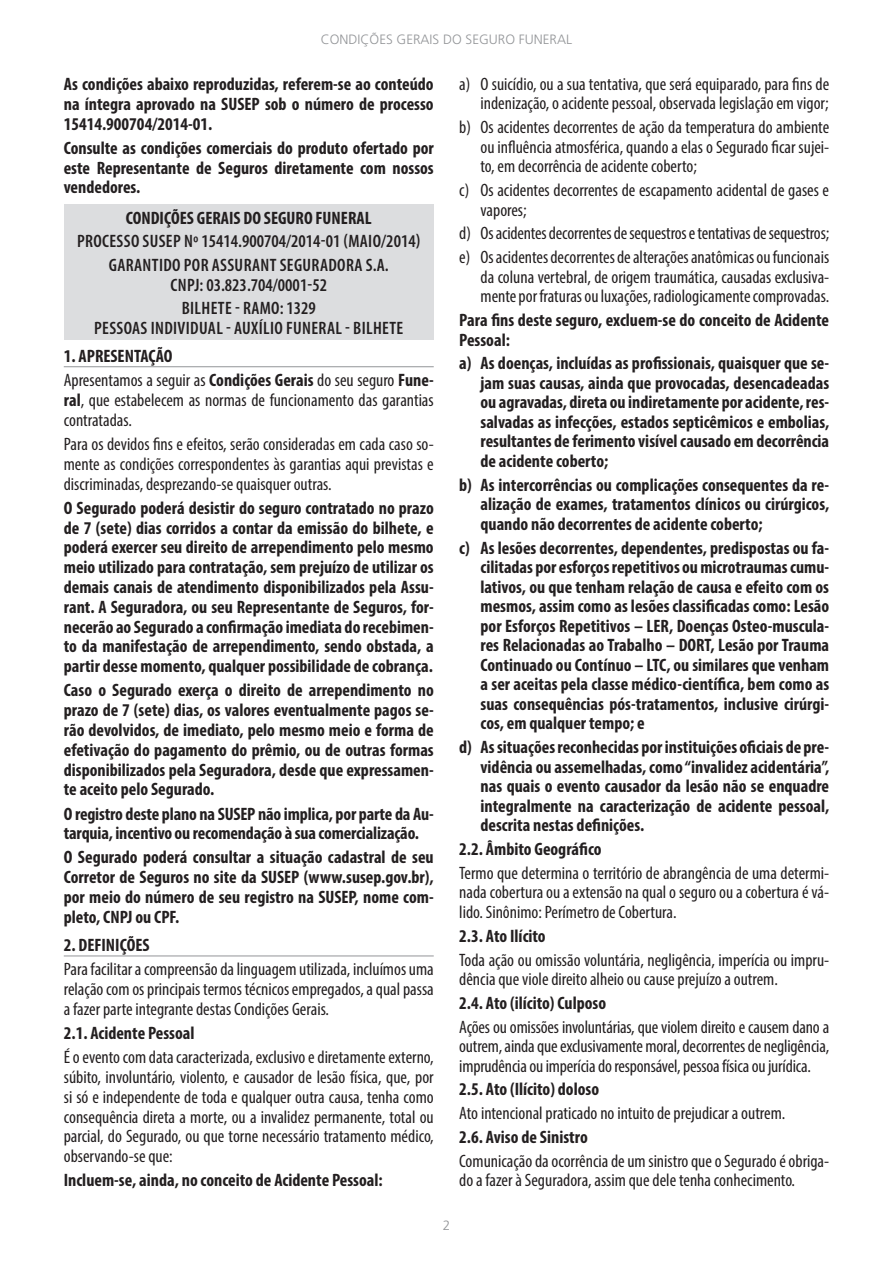
<style>
.page{position:relative;width:893px;height:1263px;background:#fff}
.page>*{position:absolute;margin:0;border:0;box-sizing:border-box;transform-origin:0 0}
.t1{font:700 condensed 18px/19.8px "Myriad Pro";color:#231f20;text-align:justify}
.t2{font:condensed 18px/19.5px "Myriad Pro";color:#231f20}
.t3{font:600 condensed 18px/23.7px "Myriad Pro";letter-spacing:.02em;color:#231f20}
.t4{font:600 condensed 18px/19.5px "Myriad Pro";color:#231f20}
.t5{font:300 13.5px "Frutiger";color:#939598}
.s1{font-weight:400}
.s2{font-weight:700}
</style>
<div class="page">
<hr style="left:64px;top:366px;width:370px;height:1px;background:#939598">
<hr style="left:64px;top:955px;width:370px;height:1px;background:#939598">
<div style="left:64px;top:204px;width:370px;height:136px;background:#dcdddf"></div>
<p class="t5" style="left:321px;top:31px;width:253px">CONDIÇÕES GERAIS DO SEGURO FUNERAL</p>
<p class="t1" style="left:64px;top:74px;width:371px">As condições abaixo reproduzidas, referem-se ao conteúdo na íntegra aprovado na SUSEP sob o número de processo 15414.900704/2014-01.</p>
<p class="t1" style="left:64px;top:137px;width:371px">Consulte as condições comerciais do produto ofertado por este Representante de Seguros diretamente com nossos vendedores.</p>
<p class="t1" style="left:126px;top:207px;width:247px">CONDIÇÕES GERAIS DO SEGURO FUNERAL</p>
<p class="t3" style="left:109px;top:230px;width:313px;text-indent:-32px">PROCESSO SUSEP Nº 15414.900704/2014-01 (MAIO/2014)<br>GARANTIDO POR ASSUR</p>
<p class="t4" style="left:170px;top:256px;width:220px;text-indent:150px">ADORA S.A.<br>CNPJ: 03.823.704/0001-52</p>
<p class="t3" style="left:182px;top:297px;width:136px">BILHETE - RAMO: 1329</p>
<p class="t3" style="left:252px;top:254px;width:44px">ANT SEGUR</p>
<p class="t3" style="left:94px;top:316px;width:17px">PESSO</p>
<p class="t3" style="left:132px;top:316px;width:271px">AS INDIVIDUAL - AUXÍLIO FUNERAL - BILHETE</p>
<p class="t1" style="left:64px;top:344px;width:371px;line-height:24.2px">1. APRESENTAÇÃO<br><span class="s1">Apresentamos a seguir as</span> Condições Gerais <span class="s1">do seu seguro</span> Fune-</p>
<p class="t2" style="left:64px;top:390px;width:371px"><span class="s2">ral</span>, que estabelecem as normas de funcionamento das garantias contratadas.</p>
<p class="t2" style="left:64px;top:434px;width:371px;text-align:justify">Para os devidos fins e efeitos, serão consideradas em cada caso so&shy;mente as condições correspondentes às garantias aqui previstas e discriminadas, desprezando-se quaisquer outras.</p>
<p class="t1" style="left:64px;top:497px;width:371px">O Segurado poderá desistir do seguro contratado no prazo de 7 (sete) dias corridos a contar da emissão do bilhete, e poderá exercer seu direito de arrependimento pelo mesmo meio utilizado para contratação, sem prejuízo de utilizar os demais canais de atendimento disponibilizados pela Assu&shy;rant. A Seguradora, ou seu Representante de Seguros, for&shy;necerão ao Segurado a confirmação imediata do recebimen&shy;to da manifestação de arrependimento, sendo obstada, a partir desse momento, qualquer possibilidade de cobrança.</p>
<p class="t1" style="left:64px;top:680px;width:371px">Caso o Segurado exerça o direito de arrependimento no prazo de 7 (sete) dias, os valores eventualmente pagos se&shy;rão devolvidos, de imediato, pelo mesmo meio e forma de efetivação do pagamento do prêmio, ou de outras formas disponibilizados pela Seguradora, desde que expressamen&shy;te aceito pelo Segurado.</p>
<p class="t1" style="left:64px;top:803px;width:371px">O registro deste plano na SUSEP não implica, por parte da Au&shy;tarquia, incentivo ou recomendação à sua comercialização.</p>
<p class="t1" style="left:64px;top:847px;width:371px">O Segurado poderá consultar a situação cadastral de seu Corretor de Seguros no site da SUSEP (www.susep.gov.br), por meio do número de seu registro na SUSEP, nome com&shy;pleto, CNPJ ou CPF.</p>
<p class="t1" style="left:64px;top:935px;width:87px">2. DEFINIÇÕES</p>
<p class="t2" style="left:64px;top:959px;width:371px;text-align:justify">Para facilitar a compreensão da linguagem utilizada, incluímos uma relação com os principais termos técnicos empregados, a qual passa a fazer parte integrante destas Condições Gerais.</p>
<p class="t1" style="left:64px;top:1023px;width:132px">2.1. Acidente Pessoal</p>
<p class="t2" style="left:64px;top:1047px;width:371px;text-align:justify">É o evento com data caracterizada, exclusivo e diretamente externo, súbito, involuntário, violento, e causador de lesão física, que, por si só e independente de toda e qualquer outra causa, tenha como consequência direta a morte, ou a invalidez permanente, total ou parcial, do Segurado, ou que torne necessário tratamento médico, observando-se que:</p>
<p class="t1" style="left:64px;top:1170px;width:320px">Incluem-se, ainda, no conceito de Acidente Pessoal:</p>
<p class="t2" style="left:459px;top:74px;width:371px;text-align:right">a) O suicídio, ou a sua tentativa, que será equiparado, para fins de indenização, o acidente pessoal, observada legislação em vigor;</p>
<p class="t2" style="left:480px;top:117px;width:350px;text-align:justify;text-indent:-21px">b) Os acidentes decorrentes de ação da temperatura do ambiente ou influência atmosférica, quando a elas o Segurado ficar sujei&shy;to, em decorrência de acidente coberto;</p>
<p class="t2" style="left:480px;top:180px;width:350px;text-indent:-21px">c) Os acidentes decorrentes de escapamento acidental de gases e vapores;</p>
<p class="t2" style="left:459px;top:221px;width:371px;line-height:23.9px">d) Os acidentes decorrentes de sequestros e tentativas de sequestros; e) Os acidentes decorrentes de alterações anatômicas ou funcionais</p>
<p class="t2" style="left:480px;top:267px;width:350px">da coluna vertebral, de origem traumática, causadas exclusiva&shy;mente por fraturas ou luxações, radiologicamente comprovadas.</p>
<p class="t1" style="left:459px;top:310px;width:371px">Para fins deste seguro, excluem-se do conceito de Acidente<br>Pessoal:</p>
<p class="t1" style="left:480px;top:353px;width:350px;text-indent:-21px">a) As doenças, incluídas as profissionais, quaisquer que se&shy;jam suas causas, ainda que provocadas, desencadeadas ou agravadas, direta ou indiretamente por acidente, res&shy;salvadas as infecções, estados septicêmicos e embolias, resultantes de ferimento visível causado em decorrência de acidente coberto;</p>
<p class="t1" style="left:480px;top:475px;width:350px;text-indent:-21px">b) As intercorrências ou complicações consequentes da re&shy;alização de exames, tratamentos clínicos ou cirúrgicos, quando não decorrentes de acidente coberto;</p>
<p class="t1" style="left:480px;top:537px;width:350px;text-indent:-21px">c) As lesões decorrentes, dependentes, predispostas ou fa&shy;cilitadas por esforços repetitivos ou microtraumas cumu&shy;lativos, ou que tenham relação de causa e efeito com os mesmos, assim como as lesões classificadas como: Lesão por Esforços Repetitivos – LER, Doenças Osteo-muscula&shy;res Relacionadas ao Trabalho – DORT, Lesão por Trauma Continuado ou Contínuo – LTC, ou similares que venham a ser aceitas pela classe médico-científica, bem como as suas consequências pós-tratamentos, inclusive cirúrgi&shy;cos, em qualquer tempo; e</p>
<p class="t1" style="left:480px;top:737px;width:350px;text-indent:-21px">d) As situações reconhecidas por instituições oficiais de pre&shy;vidência ou assemelhadas, como “invalidez acidentária”, nas quais o evento causador da lesão não se enquadre integralmente na caracterização de acidente pessoal, descrita nestas definições.</p>
<p class="t1" style="left:459px;top:839px;width:144px">2.2. Âmbito Geográfico</p>
<p class="t2" style="left:459px;top:863px;width:371px;text-align:justify">Termo que determina o território de abrangência de uma determi&shy;nada cobertura ou a extensão na qual o seguro ou a cobertura é vá&shy;lido. Sinônimo: Perímetro de Cobertura.</p>
<p class="t1" style="left:459px;top:925px;width:88px">2.3. Ato Ilícito</p>
<p class="t2" style="left:459px;top:949px;width:371px">Toda ação ou omissão voluntária, negligência, imperícia ou impru&shy;dência que viole direito alheio ou cause prejuízo a outrem.</p>
<p class="t1" style="left:459px;top:992px;width:148px">2.4. Ato (ilícito) Culposo</p>
<p class="t2" style="left:459px;top:1017px;width:371px;text-align:justify">Ações ou omissões involuntárias, que violem direito e causem dano a outrem, ainda que exclusivamente moral, decorrentes de negligência, imprudência ou imperícia do responsável, pessoa física ou jurídica.</p>
<p class="t1" style="left:459px;top:1079px;width:141px">2.5. Ato (Ilícito) doloso</p>
<p class="t2" style="left:459px;top:1103px;width:328px">Ato intencional praticado no intuito de prejudicar a outrem.</p>
<p class="t1" style="left:459px;top:1127px;width:130px">2.6. Aviso de Sinistro</p>
<p class="t2" style="left:459px;top:1151px;width:371px">Comunicação da ocorrência de um sinistro que o Segurado é obriga&shy;do a fazer à Seguradora, assim que dele tenha conhecimento.</p>
<p class="t5" style="left:443px;top:1218px;width:9px">2</p>
</div>
